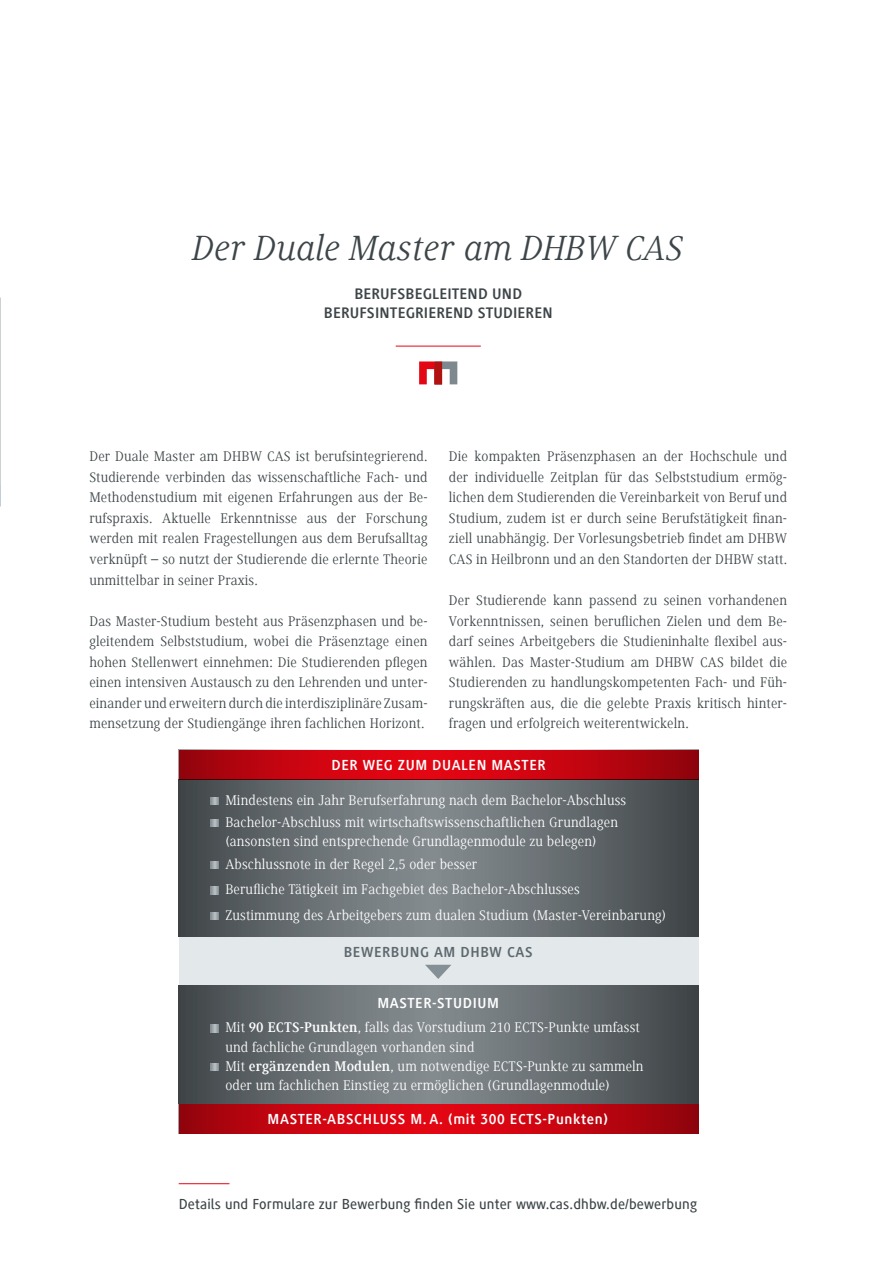
<style>
.page{position:relative;width:885px;height:1263px;background:#fff}
.page>*{position:absolute;margin:0;border:0;box-sizing:border-box;transform-origin:0 0}
.t1{font:italic 36px "Generis Serif Com";letter-spacing:.01em;color:#3d4548}
.t2{font:700 15.75px/19.5px "Generis Simple Com";letter-spacing:.01em;color:#3d4548;text-align:center}
.t3{font:700 15px "Generis Simple Com";letter-spacing:.04em;color:#fff}
.t4{font:500 15px "Generis Simple Com";letter-spacing:.01em;color:#3d4548}
.t5{font:700 15px "Generis Simple Com";letter-spacing:.04em;color:#5d686e}
.t6{font:14.4px/20.5px "Generis Serif Com";letter-spacing:.01em;color:#3d4548;text-align:justify}
.t7{font:14.4px/19.4px "Generis Serif Com";letter-spacing:.01em;color:#fff}
.s1{font-weight:700}
</style>
<div class="page">
<hr style="left:395px;top:346px;width:85px;height:1px;background:#e30613">
<svg style="left:419px;top:361px;width:38px;height:23px"></svg>
<div style="left:179px;top:937px;width:519px;height:48px;background:#e3e8ea"></div>
<svg style="left:425px;top:965px;width:26px;height:14px"></svg>
<svg style="left:179px;top:750px;width:519px;height:29px;background:#c40410"></svg>
<svg style="left:179px;top:779px;width:519px;height:158px;background:#646a6e"></svg>
<svg style="left:179px;top:985px;width:519px;height:119px;background:#646b6e"></svg>
<svg style="left:179px;top:1104px;width:519px;height:29px;background:#c40410"></svg>
<svg style="left:210px;top:797px;width:8px;height:7px"></svg>
<svg style="left:210px;top:819px;width:8px;height:8px"></svg>
<svg style="left:210px;top:861px;width:8px;height:7px"></svg>
<svg style="left:210px;top:886px;width:8px;height:8px"></svg>
<svg style="left:210px;top:912px;width:8px;height:7px"></svg>
<svg style="left:210px;top:1025px;width:8px;height:7px"></svg>
<svg style="left:210px;top:1063px;width:8px;height:8px"></svg>
<hr style="left:179px;top:1183px;width:50px;height:1px;background:#e30613">
<h1 class="t1" style="left:193px;top:228px;width:491px">Der Duale Master am DHBW CAS</h1>
<p class="t2" style="left:324px;top:284px;width:230px">BERUFSBEGLEITEND UND<br>BERUFSINTEGRIEREND STUDIEREN</p>
<p class="t6" style="left:89px;top:446px;width:340px">Der Duale Master am DHBW CAS ist berufsintegrierend.<br>Studierende verbinden das wissenschaftliche Fach- und Methodenstudium mit eigenen Erfahrungen aus der Be&shy;rufspraxis. Aktuelle Erkenntnisse aus der Forschung werden mit realen Fragestellungen aus dem Berufsalltag verknüpft – so nutzt der Studierende die erlernte Theorie unmittelbar in seiner Praxis.</p>
<p class="t6" style="left:89px;top:611px;width:340px">Das Master-Studium besteht aus Präsenzphasen und be&shy;gleitendem Selbststudium, wobei die Präsenztage einen hohen Stellenwert einnehmen: Die Studierenden pflegen einen intensiven Austausch zu den Lehrenden und unter&shy;einander und erweitern durch die interdisziplinäre Zusam&shy;mensetzung der Studiengänge ihren fachlichen Horizont.</p>
<p class="t6" style="left:449px;top:446px;width:340px">Die kompakten Präsenzphasen an der Hochschule und der individuelle Zeitplan für das Selbststudium ermög&shy;lichen dem Studierenden die Vereinbarkeit von Beruf und Studium, zudem ist er durch seine Berufstätigkeit finan&shy;ziell unabhängig. Der Vorlesungsbetrieb findet am DHBW CAS in Heilbronn und an den Standorten der DHBW statt.</p>
<p class="t6" style="left:449px;top:590px;width:340px">Der Studierende kann passend zu seinen vorhandenen Vorkenntnissen, seinen beruflichen Zielen und dem Be&shy;darf seines Arbeitgebers die Studieninhalte flexibel aus&shy;wählen. Das Master-Studium am DHBW CAS bildet die Studierenden zu handlungskompetenten Fach- und Füh&shy;rungskräften aus, die die gelebte Praxis kritisch hinter&shy;fragen und erfolgreich weiterentwickeln.</p>
<p class="t3" style="left:331px;top:756px;width:215px">DER WEG ZUM DUALEN MASTER</p>
<p class="t7" style="left:225px;top:789px;width:402px;line-height:22.2px">Mindestens ein Jahr Berufserfahrung nach dem Bachelor-Abschluss<br>Bachelor-Abschluss mit wirtschaftswissenschaftlichen Grundlagen</p>
<p class="t7" style="left:225px;top:830px;width:372px;line-height:22.2px">(ansonsten sind entsprechende Grundlagenmodule zu belegen)<br>Abschlussnote in der Regel 2,5 oder besser</p>
<p class="t7" style="left:225px;top:876px;width:442px;line-height:25.5px">Berufliche Tätigkeit im Fachgebiet des Bachelor-Abschlusses<br>Zustimmung des Arbeitgebers zum dualen Studium (Master-Vereinbarung)</p>
<p class="t5" style="left:344px;top:943px;width:190px">BEWERBUNG AM DHBW CAS</p>
<p class="t3" style="left:377px;top:994px;width:123px">MASTER-STUDIUM</p>
<p class="t7" style="left:225px;top:1018px;width:420px">Mit <span class="s1">90 ECTS-Punkten</span>, falls das Vorstudium 210 ECTS-Punkte umfasst und fachliche Grundlagen vorhanden sind<br>Mit <span class="s1">ergänzenden Modulen</span>, um notwendige ECTS-Punkte zu sammeln oder um fachlichen Einstieg zu ermöglichen (Grundlagenmodule)</p>
<p class="t3" style="left:267px;top:1111px;width:342px">MASTER-ABSCHLUSS M. A. (mit 300 ECTS-Punkten)</p>
<p class="t4" style="left:179px;top:1195px;width:520px">Details und Formulare zur Bewerbung finden Sie unter www.cas.dhbw.de/bewerbung</p>
</div>
